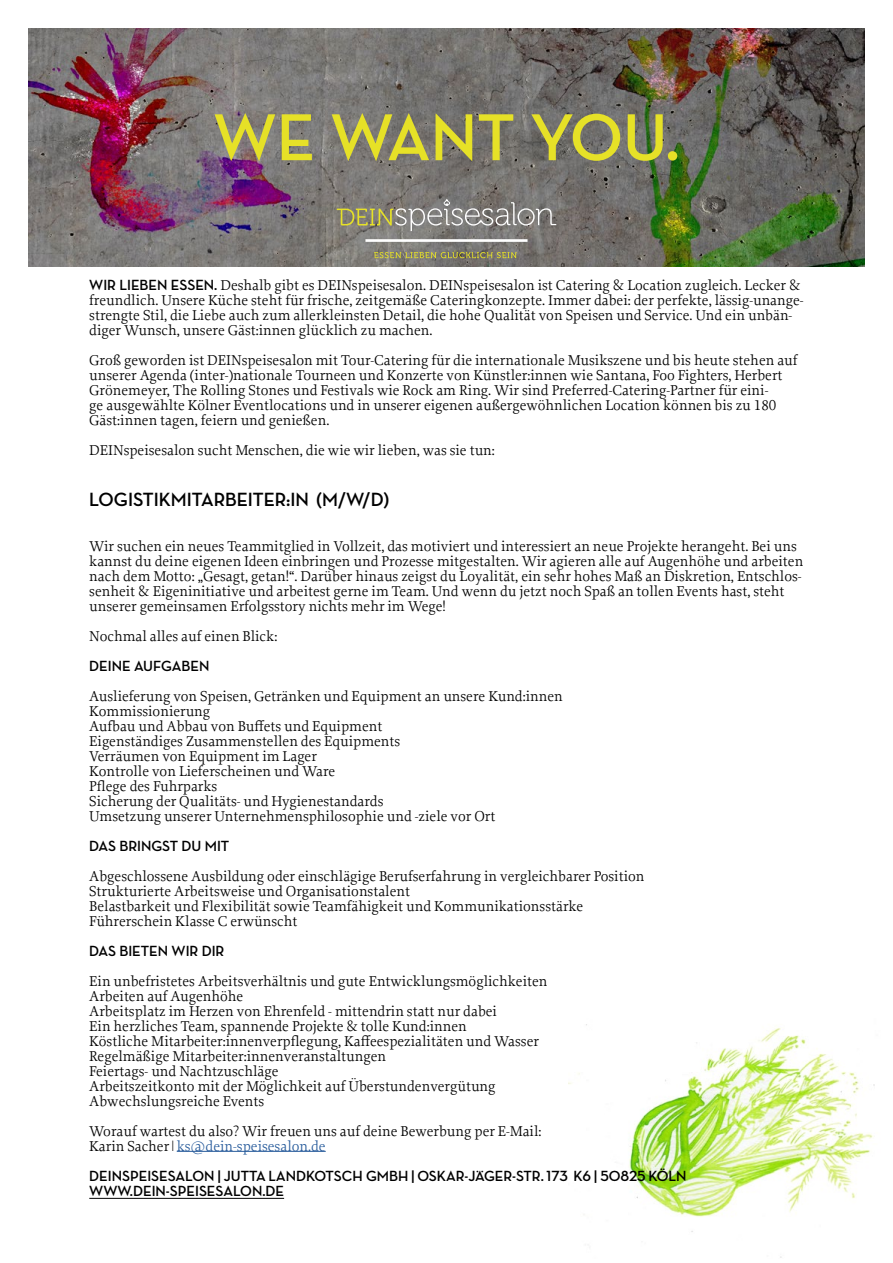
<style>
.page{position:relative;width:893px;height:1263px;background:#fff}
.page>*{position:absolute;margin:0;border:0;box-sizing:border-box;transform-origin:0 0}
.t1{font:700 67.5px "Neutra Disp";color:#e6e127}
.t2{font:700 19.5px "Neutra Disp";color:#000}
.t3{font:15px/15px "Proforma";color:#000}
.t4{font:700 15px/15px "Neutra Disp";color:#000}
.s1{font-family:"Neutra Disp";font-weight:700}
.s2{color:#275b9b}
</style>
<div class="page">
<img style="left:28px;top:28px;width:837px;height:239px">
<img style="left:569px;top:1024px;width:306px;height:234px">
<hr style="left:177px;top:1151px;width:149px;height:1px;background:#275b9b">
<hr style="left:89px;top:1198px;width:195px;height:1px;background:#000">
<svg style="left:337px;top:199px;width:219px;height:32px"></svg>
<hr style="left:365px;top:239px;width:162px;height:3px;background:#fff">
<svg style="left:374px;top:251px;width:143px;height:7px"></svg>
<h1 class="t1" style="left:213px;top:100px;width:468px">WE WANT YOU.</h1>
<p class="t3" style="left:89px;top:278px;width:716px"><span class="s1">WIR LIEBEN ESSEN.</span> Deshalb gibt es DEINspeisesalon. DEINspeisesalon ist Catering &amp; Location zugleich. Lecker &amp; freundlich. Unsere Küche steht für frische, zeitgemäße Cateringkonzepte. Immer dabei: der perfekte, lässig-unange&shy;strengte Stil, die Liebe auch zum allerkleinsten Detail, die hohe Qualität von Speisen und Service. Und ein unbän&shy;diger Wunsch, unsere Gäst:innen glücklich zu machen.</p>
<p class="t3" style="left:89px;top:353px;width:710px">Groß geworden ist DEINspeisesalon mit Tour-Catering für die internationale Musikszene und bis heute stehen auf unserer Agenda (inter-)nationale Tourneen und Konzerte von Künstler:innen wie Santana, Foo Fighters, Herbert Grönemeyer, The Rolling Stones und Festivals wie Rock am Ring. Wir sind Preferred-Catering-Partner für eini-<br>ge ausgewählte Kölner Eventlocations und in unserer eigenen außergewöhnlichen Location können bis zu 180<br>Gäst:innen tagen, feiern und genießen.</p>
<p class="t3" style="left:89px;top:443px;width:407px">DEINspeisesalon sucht Menschen, die wie wir lieben, was sie tun:</p>
<h2 class="t2" style="left:89px;top:489px;width:302px">LOGISTIKMITARBEITER:IN (M/W/D)</h2>
<p class="t3" style="left:89px;top:539px;width:715px">Wir suchen ein neues Teammitglied in Vollzeit, das motiviert und interessiert an neue Projekte herangeht. Bei uns kannst du deine eigenen Ideen einbringen und Prozesse mitgestalten. Wir agieren alle auf Augenhöhe und arbeiten nach dem Motto: „Gesagt, getan!“. Darüber hinaus zeigst du Loyalität, ein sehr hohes Maß an Diskretion, Entschlos&shy;senheit &amp; Eigeninitiative und arbeitest gerne im Team. Und wenn du jetzt noch Spaß an tollen Events hast, steht unserer gemeinsamen Erfolgsstory nichts mehr im Wege!</p>
<p class="t3" style="left:89px;top:629px;width:190px">Nochmal alles auf einen Blick:</p>
<p class="t4" style="left:89px;top:659px;width:122px">DEINE AUFGABEN</p>
<p class="t3" style="left:89px;top:689px;width:475px">Auslieferung von Speisen, Getränken und Equipment an unsere Kund:innen Kommissionierung<br>Aufbau und Abbau von Buffets und Equipment<br>Eigenständiges Zusammenstellen des Equipments<br>Verräumen von Equipment im Lager<br>Kontrolle von Lieferscheinen und Ware<br>Pflege des Fuhrparks<br>Sicherung der Qualitäts- und Hygienestandards<br>Umsetzung unserer Unternehmensphilosophie und -ziele vor Ort</p>
<p class="t4" style="left:89px;top:839px;width:142px">DAS BRINGST DU MIT</p>
<p class="t3" style="left:89px;top:869px;width:557px">Abgeschlossene Ausbildung oder einschlägige Berufserfahrung in vergleichbarer Position Strukturierte Arbeitsweise und Organisationstalent<br>Belastbarkeit und Flexibilität sowie Teamfähigkeit und Kommunikationsstärke Führerschein Klasse C erwünscht</p>
<p class="t4" style="left:89px;top:944px;width:137px">DAS BIETEN WIR DIR</p>
<p class="t3" style="left:89px;top:974px;width:460px">Ein unbefristetes Arbeitsverhältnis und gute Entwicklungsmöglichkeiten Arbeiten auf Augenhöhe<br>Arbeitsplatz im Herzen von Ehrenfeld - mittendrin statt nur dabei<br>Ein herzliches Team, spannende Projekte &amp; tolle Kund:innen<br>Köstliche Mitarbeiter:innenverpflegung, Kaffeespezialitäten und Wasser Regelmäßige Mitarbeiter:innenveranstaltungen<br>Feiertags- und Nachtzuschläge<br>Arbeitszeitkonto mit der Möglichkeit auf Überstundenvergütung Abwechslungsreiche Events</p>
<p class="t3" style="left:89px;top:1124px;width:454px">Worauf wartest du also? Wir freuen uns auf deine Bewerbung per E-Mail:<br>Karin Sacher | <span class="s2">ks@dein-speisesalon.de</span></p>
<p class="t4" style="left:89px;top:1169px;width:599px">DEINSPEISESALON | JUTTA LANDKOTSCH GMBH | OSKAR-JÄGER-STR. 173 K6 | 50825 KÖLN<br>WWW.DEIN-SPEISESALON.DE</p>
</div>
